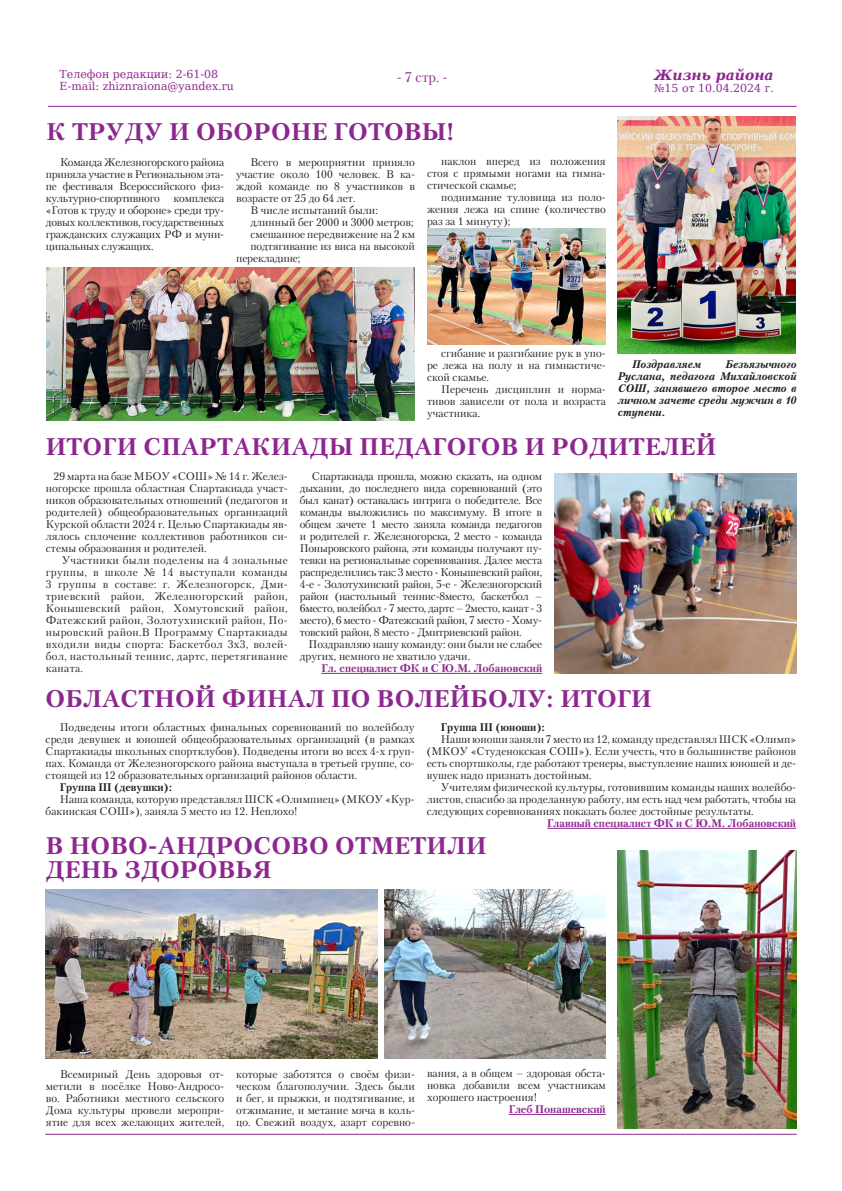
<style>
.page{position:relative;width:842px;height:1191px;background:#fff}
.page>*{position:absolute;margin:0;border:0;box-sizing:border-box;transform-origin:0 0}
.Заголовок{font:700 24px "Petersburg C";letter-spacing:.02em;color:#8c278f}
.t1{font:italic 700 14px "DejaVu Serif";color:#8c278f}
.t2{font:14px "Petersburg C";color:#8c278f}
.Текст{font:11px/12px "Petersburg C";color:#231f20;text-align:justify}
.Текст-2{font:italic 700 11px/12px "Petersburg C";color:#231f20;text-align:justify}
.Подпись{font:700 11px "Petersburg C";color:#8c278f}
.t3{font:11px "DejaVu Serif";color:#8c278f}
.Текст-3{font:700 11px "Petersburg C";color:#231f20}
</style>
<div class="page">
<hr style="left:48px;top:106px;width:749px;height:1px;background:#8c278f">
<hr style="left:45px;top:1133px;width:752px;height:1px;background:#8c278f">
<img style="left:47px;top:267px;width:368px;height:154px">
<img style="left:617px;top:116px;width:178px;height:238px">
<img style="left:427px;top:228px;width:179px;height:116px">
<hr style="left:321px;top:673px;width:221px;height:1px;background:#8c278f">
<img style="left:554px;top:473px;width:242px;height:200px">
<hr style="left:547px;top:828px;width:249px;height:1px;background:#8c278f">
<img style="left:618px;top:850px;width:179px;height:278px">
<img style="left:385px;top:889px;width:221px;height:169px">
<img style="left:45px;top:889px;width:332px;height:169px">
<hr style="left:509px;top:1114px;width:97px;height:1px;background:#8c278f">
<p class="t3" style="left:60px;top:66px;width:160px">Телефон редакции: 2-61-08</p>
<p class="t3" style="left:60px;top:78px;width:176px">E-mail: zhiznraiona@yandex.ru</p>
<p class="t2" style="left:397px;top:68px;width:52px">- 7 стр. -</p>
<p class="Заголовок" style="left:47px;top:118px;width:409px">К ТРУДУ И ОБОРОНЕ ГОТОВЫ!</p>
<p class="Текст" style="left:236px;top:156px;width:180px;text-indent:14px">Всего в мероприятии приняло участие около 100 человек. В ка&shy;ждой команде по 8 участников в возрасте от 25 до 64 лет.</p>
<p class="Текст" style="left:250px;top:204px;width:129px">В числе испытаний были:</p>
<p class="Текст" style="left:250px;top:216px;width:165px">длинный бег 2000 и 3000 метров;</p>
<p class="Текст" style="left:250px;top:228px;width:166px">смешанное передвижение на 2 км</p>
<p class="Текст" style="left:236px;top:240px;width:180px;text-indent:14px">подтягивание из виса на высокой перекладине;</p>
<p class="Текст" style="left:46px;top:156px;width:180px;text-indent:14px">Команда Железногорского района приняла участие в Региональном эта&shy;пе фестиваля Всероссийского физ&shy;культурно-спортивного комплекса «Готов к труду и обороне» среди тру&shy;довых коллективов, государственных гражданских служащих РФ и муни&shy;ципальных служащих.</p>
<p class="Текст" style="left:427px;top:155px;width:180px;text-indent:14px">наклон вперед из положения стоя с прямыми ногами на гимна&shy;стической скамье;</p>
<p class="Текст" style="left:427px;top:191px;width:180px;text-indent:14px">поднимание туловища из поло&shy;жения лежа на спине (количество раз за 1 минуту);</p>
<p class="t1" style="left:654px;top:64px;width:121px">Жизнь района</p>
<p class="t3" style="left:654px;top:80px;width:121px">№15 от 10.04.2024 г.</p>
<p class="Текст" style="left:427px;top:347px;width:180px;text-indent:14px">сгибание и разгибание рук в упо&shy;ре лежа на полу и на гимнастиче&shy;ской скамье.</p>
<p class="Текст" style="left:427px;top:383px;width:180px;text-indent:14px">Перечень дисциплин и норма&shy;тивов зависели от пола и возраста участника.</p>
<p class="Текст-2" style="left:632px;top:358px;width:71px">Поздравляем</p>
<p class="Текст-2" style="left:618px;top:358px;width:180px;text-indent:108px">Безъязычного Руслана, педагога Михайловской СОШ, занявшего второе место в личном зачете среди мужчин в 10 ступени.</p>
<p class="Заголовок" style="left:46px;top:433px;width:672px">ИТОГИ СПАРТАКИАДЫ ПЕДАГОГОВ И РОДИТЕЛЕЙ</p>
<p class="Текст" style="left:300px;top:470px;width:244px;text-indent:12px">Спартакиада прошла, можно сказать, на одном дыхании, до последнего вида соревнований (это был канат) оставалась интрига о победителе. Все команды выложились по максимуму. В итоге в общем зачете 1 место заняла команда педагогов и родителей г. Железногорска, 2 место - команда Поныровского района, эти команды получают пу&shy;тевки на региональные соревнования. Далее места распределились так: 3 место - Конышевский район, 4-е - Золотухинский район, 5-е - Железногорский район (настольный теннис-8место, баскетбол – 6место, волейбол - 7 место, дартс – 2место, канат - 3 место), 6 место - Фатежский район, 7 место - Хому&shy;товский район, 8 место - Дмитриевский район.</p>
<p class="Текст" style="left:300px;top:638px;width:244px;text-indent:9px">Поздравляю нашу команду: они были не слабее других, немного не хватило удачи.</p>
<p class="Подпись" style="left:321px;top:662px;width:222px">Гл. специалист ФК и С Ю.М. Лобановский</p>
<p class="Текст" style="left:46px;top:470px;width:243px;text-indent:8px">29 марта на базе МБОУ «СОШ» № 14 г. Желез&shy;ногорске прошла областная Спартакиада участ&shy;ников образовательных отношений (педагогов и родителей) общеобразовательных организаций Курской области 2024 г. Целью Спартакиады яв&shy;лялось сплочение коллективов работников си&shy;стемы образования и родителей.</p>
<p class="Текст" style="left:46px;top:554px;width:243px;text-indent:16px">Участники были поделены на 4 зональные группы, в школе № 14 выступали команды 3 группы в составе: г. Железногорск, Дми&shy;триевский район, Железногорский район, Конышевский район, Хомутовский район, Фатежский район, Золотухинский район, По&shy;ныровский район.В Программу Спартакиады входили виды спорта: Баскетбол 3х3, волей&shy;бол, настольный теннис, дартс, перетягивание каната.</p>
<p class="Заголовок" style="left:46px;top:684px;width:607px">ОБЛАСТНОЙ ФИНАЛ ПО ВОЛЕЙБОЛУ: ИТОГИ</p>
<p class="Текст-3" style="left:441px;top:721px;width:106px">Группа III (юноши):</p>
<p class="Текст" style="left:427px;top:733px;width:371px;text-indent:14px">Наши юноши заняли 7 место из 12, команду представлял ШСК «Олимп» (МКОУ «Студенокская СОШ»). Если учесть, что в большинстве районов есть спортшколы, где работают тренеры, выступление наших юношей и де&shy;вушек надо признать достойным.</p>
<p class="Текст" style="left:427px;top:781px;width:371px;text-indent:14px">Учителям физической культуры, готовившим команды наших волейбо&shy;листов, спасибо за проделанную работу, им есть над чем работать, чтобы на следующих соревнованиях показать более достойные результаты.</p>
<p class="Подпись" style="left:547px;top:817px;width:250px">Главный специалист ФК и С Ю.М. Лобановский</p>
<p class="Текст" style="left:46px;top:721px;width:371px;text-indent:14px">Подведены итоги областных финальных соревнований по волейболу среди девушек и юношей общеобразовательных организаций (в рамках Спартакиады школьных спортклубов). Подведены итоги во всех 4-х груп&shy;пах. Команда от Железногорского района выступала в третьей группе, со&shy;стоящей из 12 образовательных организаций районов области.</p>
<p class="Текст-3" style="left:60px;top:781px;width:114px">Группа III (девушки):</p>
<p class="Текст" style="left:46px;top:793px;width:371px;text-indent:14px">Наша команда, которую представлял ШСК «Олимпиец» (МКОУ «Кур&shy;бакинская СОШ»), заняла 5 место из 12. Неплохо!</p>
<p class="Заголовок" style="left:46px;top:832px;width:442px">В НОВО-АНДРОСОВО ОТМЕТИЛИ</p>
<p class="Заголовок" style="left:46px;top:856px;width:227px">ДЕНЬ ЗДОРОВЬЯ</p>
<p class="Текст" style="left:46px;top:1067px;width:180px;text-indent:14px">Всемирный День здоровья от&shy;метили в посёлке Ново-Андросо&shy;во. Работники местного сельского Дома культуры провели меропри&shy;ятие для всех желающих жителей,</p>
<p class="Текст" style="left:236px;top:1067px;width:180px">которые заботятся о своём физи&shy;ческом благополучии. Здесь были и бег, и прыжки, и подтягивание, и отжимание, и метание мяча в коль&shy;цо. Свежий воздух, азарт соревно-</p>
<p class="Текст" style="left:427px;top:1067px;width:180px">вания, а в общем – здоровая обста&shy;новка добавили всем участникам хорошего настроения!</p>
<p class="Подпись" style="left:509px;top:1103px;width:98px">Глеб Понашевский</p>
</div>
